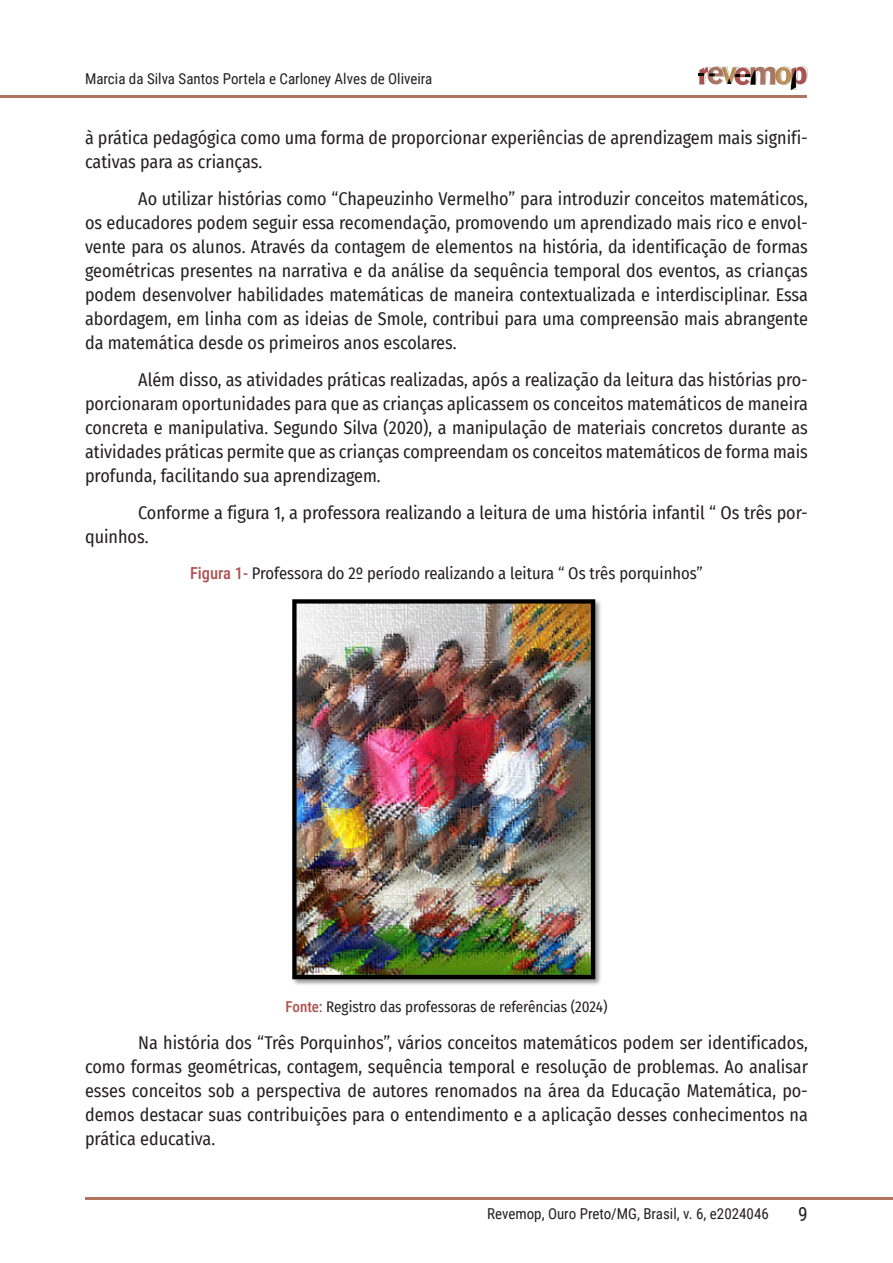
<style>
.page{position:relative;width:893px;height:1263px;background:#fff}
.page>*{position:absolute;margin:0;border:0;box-sizing:border-box;transform-origin:0 0}
.t1{font:19.5px "Roboto Condensed";color:#231f20}
.Paragraph{font:18px/24px "Fira Sans Condensed";color:#231f20;text-align:justify}
.Figure{font:16.5px "Fira Sans Condensed";color:#231f20}
.t2{font:15px "Roboto Condensed";color:#231f20}
.Source{font:15px "Fira Sans Condensed";color:#231f20}
.s1{font-family:"Roboto Condensed";font-weight:500;color:#ae5151}
</style>
<div class="page">
<svg style="left:698px;top:66px;width:110px;height:24px"></svg>
<hr style="left:0;top:95px;width:807px;height:2px;background:#ae7661">
<hr style="left:85px;top:1197px;width:808px;height:2px;background:#ae7661">
<img style="left:292px;top:599px;width:309px;height:386px">
<p class="t2" style="left:85px;top:68px;width:349px">Marcia da Silva Santos Portela e Carloney Alves de Oliveira</p>
<p class="Paragraph" style="left:85px;top:126px;width:724px">à prática pedagógica como uma forma de proporcionar experiências de aprendizagem mais signifi&shy;cativas para as crianças.</p>
<p class="Paragraph" style="left:85px;top:186px;width:724px;text-indent:53px">Ao utilizar histórias como “Chapeuzinho Vermelho” para introduzir conceitos matemáticos, os educadores podem seguir essa recomendação, promovendo um aprendizado mais rico e envol&shy;vente para os alunos. Através da contagem de elementos na história, da identificação de formas geométricas presentes na narrativa e da análise da sequência temporal dos eventos, as crianças podem desenvolver habilidades matemáticas de maneira contextualizada e interdisciplinar. Essa abordagem, em linha com as ideias de Smole, contribui para uma compreensão mais abrangente da matemática desde os primeiros anos escolares.</p>
<p class="Paragraph" style="left:85px;top:367px;width:724px;text-indent:53px">Além disso, as atividades práticas realizadas, após a realização da leitura das histórias pro&shy;porcionaram oportunidades para que as crianças aplicassem os conceitos matemáticos de maneira concreta e manipulativa. Segundo Silva (2020), a manipulação de materiais concretos durante as atividades práticas permite que as crianças compreendam os conceitos matemáticos de forma mais profunda, facilitando sua aprendizagem.</p>
<p class="Paragraph" style="left:85px;top:500px;width:724px;text-indent:53px">Conforme a figura 1, a professora realizando a leitura de uma história infantil “ Os três por&shy;quinhos.</p>
<p class="Figure" style="left:190px;top:561px;width:514px"><span class="s1">Figura 1-</span> Professora do 2º período realizando a leitura “ Os três porquinhos”</p>
<p class="Source" style="left:285px;top:995px;width:323px"><span class="s1">Fonte:</span> Registro das professoras de referências (2024)</p>
<p class="Paragraph" style="left:85px;top:1030px;width:724px;text-indent:53px">Na história dos “Três Porquinhos”, vários conceitos matemáticos podem ser identificados, como formas geométricas, contagem, sequência temporal e resolução de problemas. Ao analisar esses conceitos sob a perspectiva de autores renomados na área da Educação Matemática, po&shy;demos destacar suas contribuições para o entendimento e a aplicação desses conhecimentos na prática educativa.</p>
<p class="t2" style="left:487px;top:1203px;width:283px">Revemop, Ouro Preto/MG, Brasil, v. 6, e2024046</p>
<p class="t1" style="left:798px;top:1200px;width:11px">9</p>
</div>
